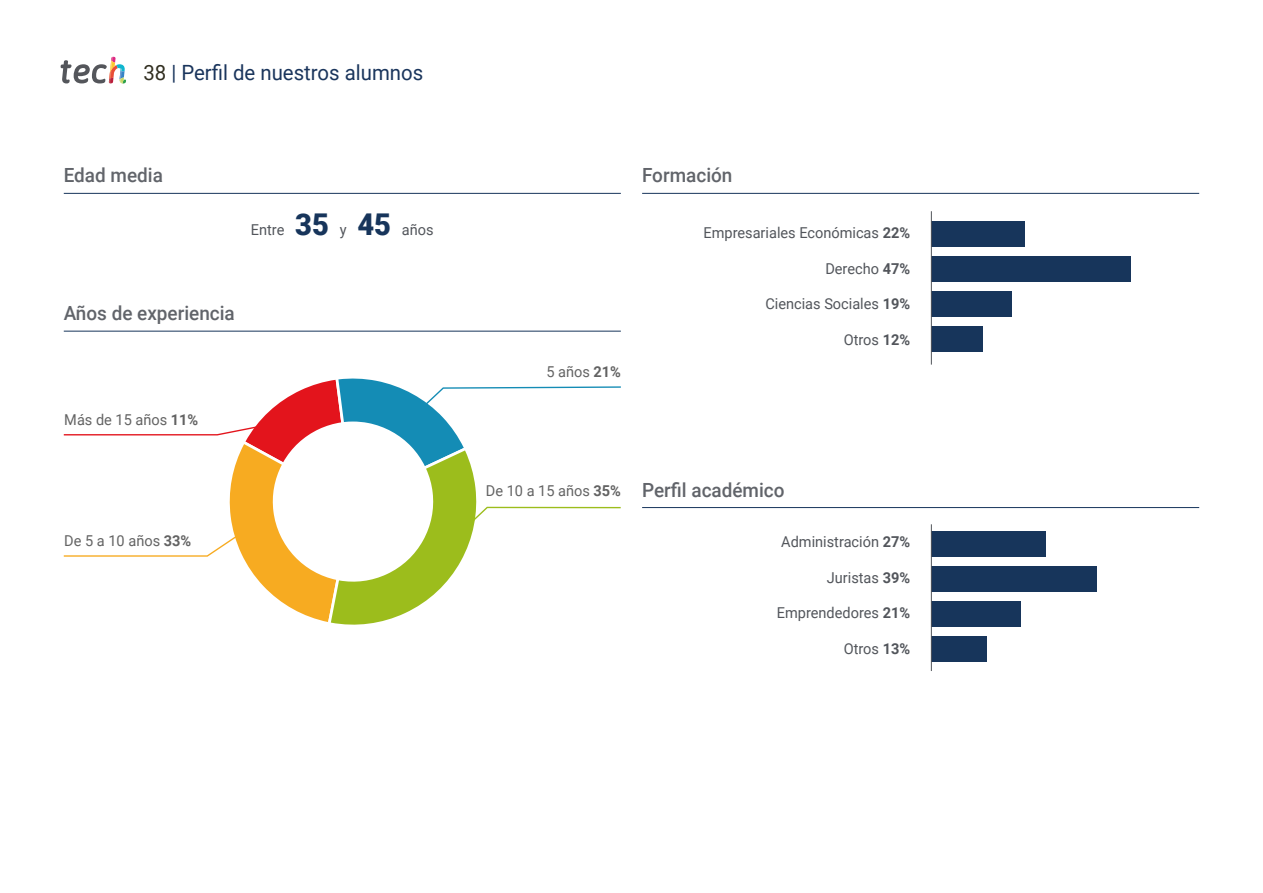
<style>
.page{position:relative;width:1263px;height:893px;background:#fff}
.page>*{position:absolute;margin:0;border:0;box-sizing:border-box;transform-origin:0 0}
.t1{font:21px "Roboto";color:#1a355c}
.t2{font:500 19.5px "Roboto";color:#61646a}
.t3{font:15px "Roboto";color:#52555b}
.t4{font:15px "Roboto";color:#636363}
.s1{color:#312e20}
.s2{font-weight:900;font-size:30px;color:#17355b}
.s3{font-weight:700}
</style>
<div class="page">
<svg style="left:61px;top:57px;width:65px;height:27px"></svg>
<hr style="left:64px;top:193px;width:557px;height:1px;background:#17355b">
<hr style="left:64px;top:331px;width:557px;height:1px;background:#17355b">
<svg style="left:64px;top:378px;width:557px;height:247px"></svg>
<hr style="left:642px;top:193px;width:557px;height:1px;background:#17355b">
<div style="left:931px;top:222px;width:94px;height:25px;background:#17355b"></div>
<div style="left:931px;top:256px;width:200px;height:26px;background:#17355b"></div>
<div style="left:931px;top:291px;width:81px;height:26px;background:#17355b"></div>
<div style="left:931px;top:326px;width:51px;height:26px;background:#17355b"></div>
<hr style="left:931px;top:211px;width:1px;height:154px;background:#52555b">
<div style="left:931px;top:566px;width:166px;height:26px;background:#17355b"></div>
<hr style="left:642px;top:507px;width:557px;height:1px;background:#17355b">
<div style="left:931px;top:532px;width:115px;height:25px;background:#17355b"></div>
<div style="left:931px;top:601px;width:90px;height:26px;background:#17355b"></div>
<div style="left:931px;top:636px;width:56px;height:26px;background:#17355b"></div>
<hr style="left:931px;top:524px;width:1px;height:147px;background:#52555b">
<h1 class="t1" style="left:144px;top:57px;width:281px"><span class="s1">38</span> | Perfil de nuestros alumnos</h1>
<h2 class="t2" style="left:64px;top:161px;width:101px">Edad media</h2>
<p class="t3" style="left:251px;top:219px;width:184px">Entre <span class="s2">35</span> y <span class="s2">45</span> años</p>
<h2 class="t2" style="left:64px;top:300px;width:173px">Años de experiencia</h2>
<p class="t4" style="left:64px;top:409px;width:135px">Más de 15 años <span class="s3">11%</span></p>
<p class="t4" style="left:64px;top:530px;width:128px">De 5 a 10 años <span class="s3">33%</span></p>
<p class="t4" style="left:546px;top:361px;width:76px">5 años <span class="s3">21%</span></p>
<h2 class="t2" style="left:642px;top:161px;width:92px">Formación</h2>
<p class="t3" style="left:703px;top:222px;width:208px">Empresariales Económicas <span class="s3">22%</span></p>
<p class="t3" style="left:825px;top:258px;width:86px">Derecho <span class="s3">47%</span></p>
<p class="t3" style="left:765px;top:293px;width:146px">Ciencias Sociales <span class="s3">19%</span></p>
<p class="t3" style="left:844px;top:329px;width:68px">Otros <span class="s3">12%</span></p>
<p class="t4" style="left:486px;top:480px;width:137px">De 10 a 15 años <span class="s3">35%</span></p>
<h2 class="t2" style="left:642px;top:476px;width:144px">Perfil académico</h2>
<p class="t3" style="left:781px;top:531px;width:130px">Administración <span class="s3">27%</span></p>
<p class="t3" style="left:827px;top:567px;width:85px">Juristas <span class="s3">39%</span></p>
<p class="t3" style="left:777px;top:602px;width:135px">Emprendedores <span class="s3">21%</span></p>
<p class="t3" style="left:844px;top:638px;width:68px">Otros <span class="s3">13%</span></p>
</div>
